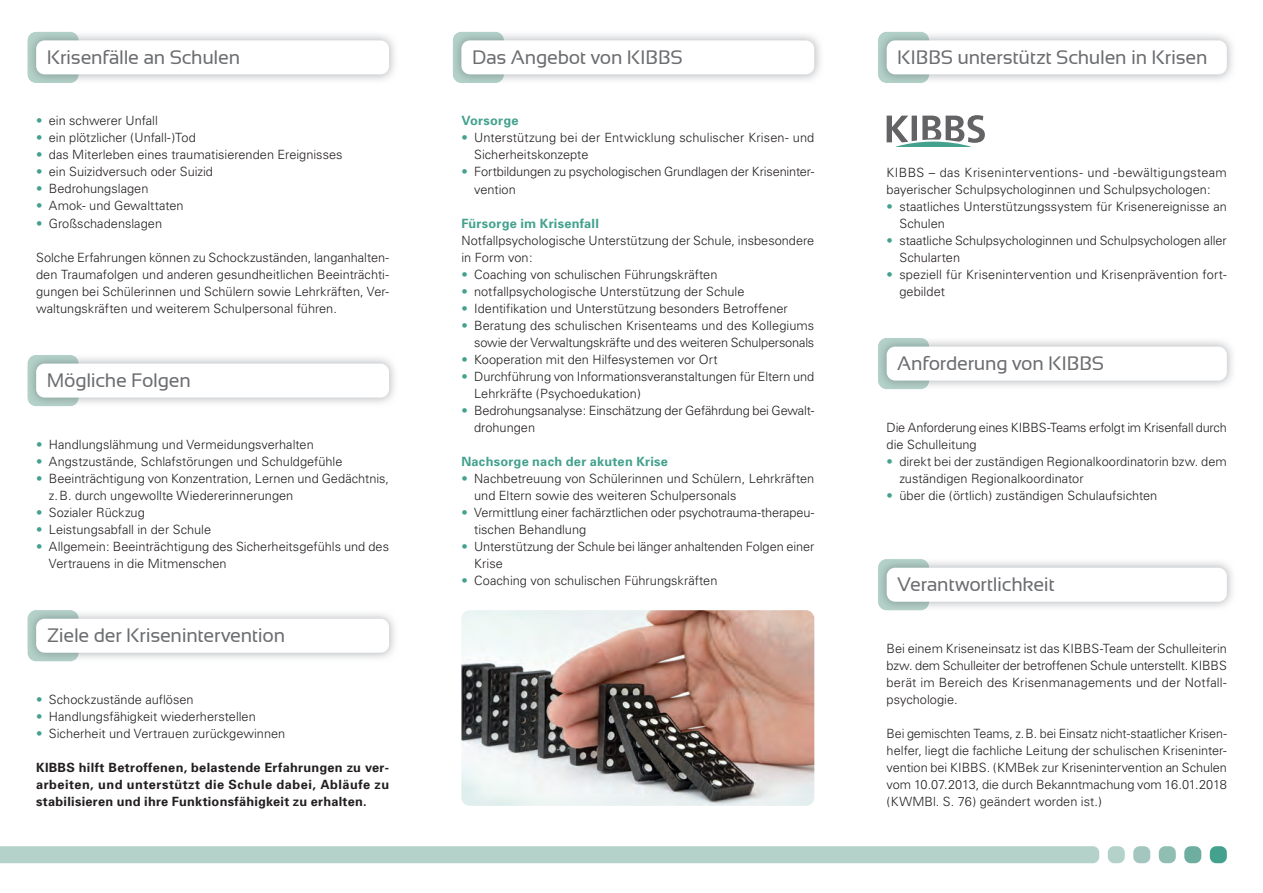
<style>
.page{position:relative;width:1263px;height:893px;background:#fff}
.page>*{position:absolute;margin:0;border:0;box-sizing:border-box;transform-origin:0 0}
.t1{font:19.5px "Sansation";letter-spacing:-.015em;color:#6c6d70}
.t2{font:300 12.75px/17px "Univers";color:#231f20}
.t3{font:700 12.75px/17px "Univers";letter-spacing:.02em;color:#231f20;text-align:justify}
.t4{font:700 12.75px "Univers";letter-spacing:.02em;color:#43a18e}
.s1{color:#43a18e}
</style>
<div class="page">
<div style="left:0;top:846px;width:1099px;height:17px;background:#b5d2ca"></div>
<div style="left:1210px;top:846px;width:17px;height:17px;background:#43a18e;border-radius:6px"></div>
<div style="left:1184px;top:846px;width:17px;height:17px;background:#6eaea0;border-radius:6px"></div>
<div style="left:1159px;top:846px;width:17px;height:17px;background:#91beb3;border-radius:6px"></div>
<div style="left:1133px;top:846px;width:17px;height:17px;background:#a3c7bf;border-radius:6px"></div>
<div style="left:1108px;top:846px;width:17px;height:17px;background:#b5d2ca;border-radius:6px"></div>
<img style="left:461px;top:610px;width:353px;height:196px">
<img style="left:28px;top:32px;width:51px;height:51px">
<div style="left:36px;top:40px;width:353px;height:34px;background:#fff;border-radius:9px"></div>
<img style="left:453px;top:32px;width:51px;height:51px">
<div style="left:461px;top:40px;width:353px;height:34px;background:#fff;border-radius:9px"></div>
<img style="left:878px;top:32px;width:51px;height:51px">
<div style="left:887px;top:40px;width:340px;height:34px;background:#fff;border-radius:9px"></div>
<img style="left:878px;top:338px;width:51px;height:51px">
<div style="left:887px;top:347px;width:340px;height:34px;background:#fff;border-radius:9px"></div>
<img style="left:878px;top:559px;width:51px;height:51px">
<div style="left:887px;top:568px;width:340px;height:34px;background:#fff;border-radius:9px"></div>
<img style="left:28px;top:355px;width:51px;height:51px">
<div style="left:36px;top:364px;width:353px;height:34px;background:#fff;border-radius:9px"></div>
<img style="left:28px;top:610px;width:51px;height:51px">
<div style="left:36px;top:619px;width:353px;height:34px;background:#fff;border-radius:9px"></div>
<svg style="left:887px;top:115px;width:98px;height:32px"></svg>
<h1 class="t1" style="left:47px;top:47px;width:195px">Krisenfälle an Schulen</h1>
<h1 class="t1" style="left:472px;top:47px;width:212px">Das Angebot von KIBBS</h1>
<h1 class="t1" style="left:897px;top:47px;width:312px">KIBBS unterstützt Schulen in Krisen</h1>
<p class="t2" style="left:36px;top:112px;width:123px"><span class="s1">•</span> ein schwerer Unfall</p>
<p class="t2" style="left:36px;top:129px;width:161px"><span class="s1">•</span> ein plötzlicher (Unfall-)Tod</p>
<p class="t2" style="left:36px;top:146px;width:308px"><span class="s1">•</span> das Miterleben eines traumatisierenden Ereignisses</p>
<p class="t2" style="left:36px;top:163px;width:178px"><span class="s1">•</span> ein Suizidversuch oder Suizid</p>
<p class="t2" style="left:36px;top:180px;width:114px"><span class="s1">•</span> Bedrohungslagen</p>
<p class="t2" style="left:36px;top:197px;width:149px"><span class="s1">•</span> Amok- und Gewalttaten</p>
<p class="t2" style="left:36px;top:214px;width:127px"><span class="s1">•</span> Großschadenslagen</p>
<p class="t2" style="left:36px;top:249px;width:354px;text-align:justify">Solche Erfahrungen können zu Schockzuständen, langanhalten&shy;den Traumafolgen und anderen gesundheitlichen Beeinträchti&shy;gungen bei Schülerinnen und Schülern sowie Lehrkräften, Ver&shy;waltungskräften und weiterem Schulpersonal führen.</p>
<h1 class="t1" style="left:47px;top:370px;width:146px">Mögliche Folgen</h1>
<p class="t2" style="left:36px;top:436px;width:279px"><span class="s1">•</span> Handlungslähmung und Vermeidungsverhalten</p>
<p class="t2" style="left:36px;top:453px;width:308px"><span class="s1">•</span> Angstzustände, Schlafstörungen und Schuldgefühle</p>
<p class="t2" style="left:49px;top:470px;width:342px;text-indent:-13px"><span class="s1">•</span> Beeinträchtigung von Konzentration, Lernen und Gedächtnis, z. B. durch ungewollte Wiedererinnerungen</p>
<p class="t2" style="left:36px;top:504px;width:110px"><span class="s1">•</span> Sozialer Rückzug</p>
<p class="t2" style="left:36px;top:521px;width:177px"><span class="s1">•</span> Leistungsabfall in der Schule</p>
<p class="t2" style="left:49px;top:538px;width:342px;text-indent:-13px"><span class="s1">•</span> Allgemein: Beeinträchtigung des Sicherheitsgefühls und des<br>Vertrauens in die Mitmenschen</p>
<h1 class="t1" style="left:47px;top:625px;width:240px">Ziele der Krisenintervention</h1>
<p class="t2" style="left:36px;top:691px;width:159px"><span class="s1">•</span> Schockzustände auflösen</p>
<p class="t2" style="left:36px;top:708px;width:221px"><span class="s1">•</span> Handlungsfähigkeit wiederherstellen</p>
<p class="t2" style="left:36px;top:725px;width:251px"><span class="s1">•</span> Sicherheit und Vertrauen zurückgewinnen</p>
<p class="t3" style="left:36px;top:759px;width:354px">KIBBS hilft Betroffenen, belastende Erfahrungen zu ver&shy;arbeiten, und unterstützt die Schule dabei, Abläufe zu stabilisieren und ihre Funktionsfähigkeit zu erhalten.</p>
<p class="t4" style="left:461px;top:113px;width:59px">Vorsorge</p>
<p class="t2" style="left:474px;top:129px;width:342px;text-indent:-13px"><span class="s1">•</span> Unterstützung bei der Entwicklung schulischer Krisen- und<br>Sicherheitskonzepte</p>
<p class="t2" style="left:474px;top:163px;width:342px;text-indent:-13px"><span class="s1">•</span> Fortbildungen zu psychologischen Grundlagen der Kriseninter&shy;vention</p>
<p class="t4" style="left:461px;top:215px;width:139px">Fürsorge im Krisenfall</p>
<p class="t2" style="left:461px;top:232px;width:354px">Notfallpsychologische Unterstützung der Schule, insbesondere in Form von:</p>
<p class="t2" style="left:461px;top:266px;width:258px"><span class="s1">•</span> Coaching von schulischen Führungskräften</p>
<p class="t2" style="left:461px;top:283px;width:285px"><span class="s1">•</span> notfallpsychologische Unterstützung der Schule</p>
<p class="t2" style="left:461px;top:300px;width:328px"><span class="s1">•</span> Identifikation und Unterstützung besonders Betroffener</p>
<p class="t2" style="left:461px;top:317px;width:354px;text-align:right"><span class="s1">•</span> Beratung des schulischen Krisenteams und des Kollegiums sowie der Verwaltungskräfte und des weiteren Schulpersonals</p>
<p class="t2" style="left:461px;top:351px;width:258px"><span class="s1">•</span> Kooperation mit den Hilfesystemen vor Ort</p>
<p class="t2" style="left:474px;top:368px;width:342px;text-indent:-13px"><span class="s1">•</span> Durchführung von Informationsveranstaltungen für Eltern und<br>Lehrkräfte (Psychoedukation)</p>
<p class="t2" style="left:474px;top:402px;width:342px;text-indent:-13px"><span class="s1">•</span> Bedrohungsanalyse: Einschätzung der Gefährdung bei Gewalt&shy;drohungen</p>
<p class="t4" style="left:461px;top:453px;width:208px">Nachsorge nach der akuten Krise</p>
<p class="t2" style="left:474px;top:470px;width:342px;text-indent:-13px"><span class="s1">•</span> Nachbetreuung von Schülerinnen und Schülern, Lehrkräften und Eltern sowie des weiteren Schulpersonals</p>
<p class="t2" style="left:474px;top:504px;width:342px;text-indent:-13px"><span class="s1">•</span> Vermittlung einer fachärztlichen oder psychotrauma-therapeu&shy;tischen Behandlung</p>
<p class="t2" style="left:474px;top:538px;width:342px;text-indent:-13px"><span class="s1">•</span> Unterstützung der Schule bei länger anhaltenden Folgen einer<br>Krise</p>
<p class="t2" style="left:461px;top:572px;width:258px"><span class="s1">•</span> Coaching von schulischen Führungskräften</p>
<p class="t2" style="left:887px;top:164px;width:342px">KIBBS – das Kriseninterventions- und -bewältigungsteam bayerischer Schulpsychologinnen und Schulpsychologen:</p>
<p class="t2" style="left:899px;top:198px;width:329px;text-indent:-13px"><span class="s1">•</span> staatliches Unterstützungssystem für Krisenereignisse an<br>Schulen</p>
<p class="t2" style="left:899px;top:232px;width:329px;text-indent:-13px"><span class="s1">•</span> staatliche Schulpsychologinnen und Schulpsychologen aller<br>Schularten</p>
<p class="t2" style="left:899px;top:266px;width:329px;text-indent:-13px"><span class="s1">•</span> speziell für Krisenintervention und Krisenprävention fort&shy;gebildet</p>
<h1 class="t1" style="left:897px;top:353px;width:208px">Anforderung von KIBBS</h1>
<p class="t2" style="left:887px;top:419px;width:342px">Die Anforderung eines KIBBS-Teams erfolgt im Krisenfall durch die Schulleitung</p>
<p class="t2" style="left:899px;top:453px;width:329px;text-indent:-13px"><span class="s1">•</span> direkt bei der zuständigen Regionalkoordinatorin bzw. dem zuständigen Regionalkoordinator</p>
<p class="t2" style="left:887px;top:487px;width:272px"><span class="s1">•</span> über die (örtlich) zuständigen Schulaufsichten</p>
<h1 class="t1" style="left:897px;top:574px;width:159px">Verantwortlichkeit</h1>
<p class="t2" style="left:887px;top:640px;width:342px;text-align:justify">Bei einem Kriseneinsatz ist das KIBBS-Team der Schulleiterin bzw. dem Schulleiter der betroffenen Schule unterstellt. KIBBS berät im Bereich des Krisenmanagements und der Notfall&shy;psychologie.</p>
<p class="t2" style="left:887px;top:725px;width:342px;text-align:justify">Bei gemischten Teams, z. B. bei Einsatz nicht-staatlicher Krisen&shy;helfer, liegt die fachliche Leitung der schulischen Kriseninter&shy;vention bei KIBBS. (KMBek zur Krisenintervention an Schulen vom 10.07.2013, die durch Bekanntmachung vom 16.01.2018 (KWMBl. S. 76) geändert worden ist.)</p>
</div>
